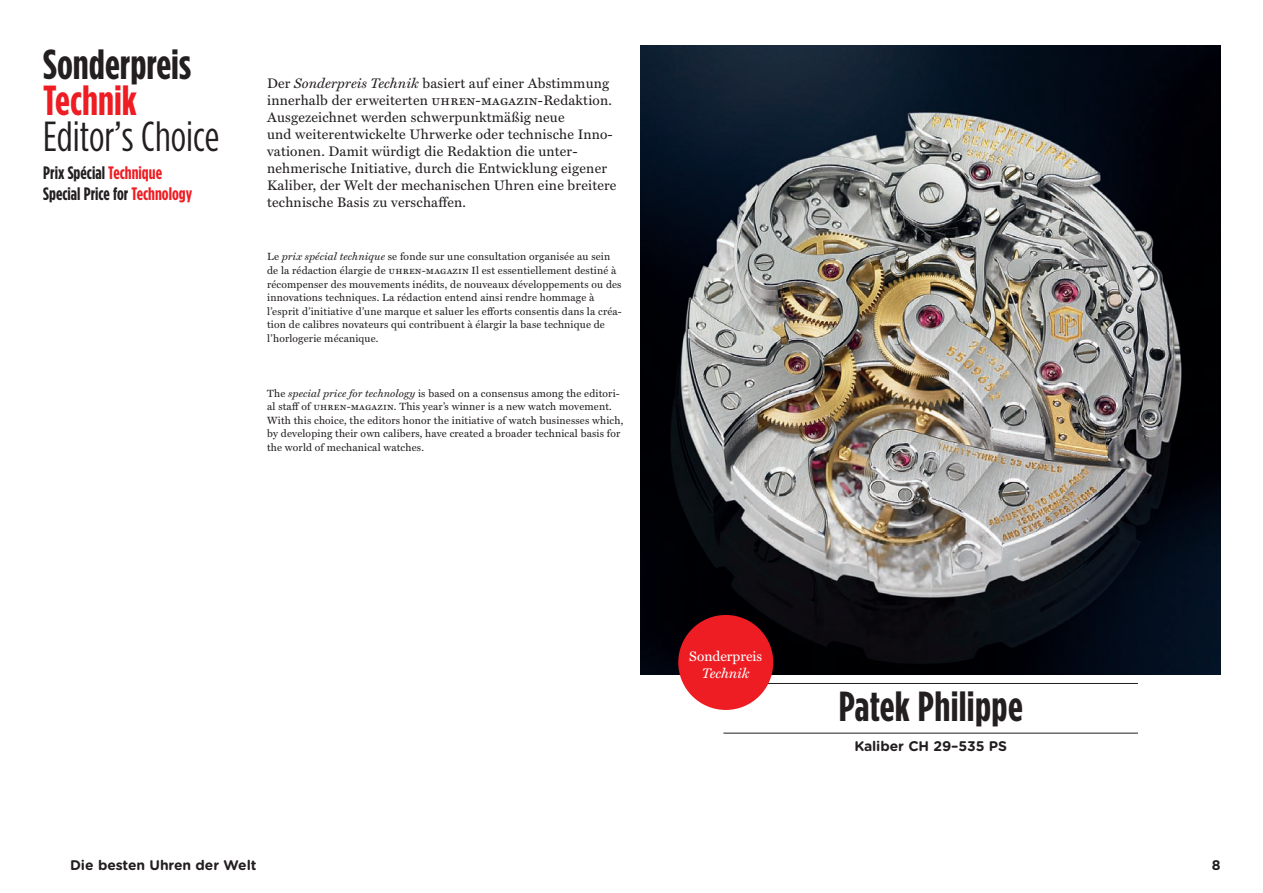
<style>
.page{position:relative;width:1263px;height:893px;background:#fff}
.page>*{position:absolute;margin:0;border:0;box-sizing:border-box;transform-origin:0 0}
.t1{font:700 42px "Gotham Condensed";color:#231f20}
.t2{font:42px "Gotham Condensed";color:#231f20}
.t3{font:700 42px "Gotham Condensed";color:#ee1d23}
.t4{font:700 18px/21px "Gotham Condensed";color:#231f20}
.t5{font:700 13.95px "Gotham Rounded";letter-spacing:-.01em;color:#231f20}
.t6{font:13.8px/17px "Miller Text";letter-spacing:.015em;color:#231f20}
.t7{font:13.8px "Miller Text";color:#fff}
.t8{font:italic 13.8px "Miller Text";color:#fff}
.t9{font:10.5px/13.5px "Miller Text";letter-spacing:.015em;color:#231f20}
.s1{color:#ee1d23}
.s2{font-style:italic}
.s3{font-family:"Miller Text Roman SC"}
</style>
<div class="page">
<img style="left:640px;top:45px;width:581px;height:629px">
<hr style="left:723px;top:683px;width:415px;height:1px;background:#231f20">
<hr style="left:723px;top:733px;width:415px;height:1px;background:#231f20">
<div style="left:678px;top:615px;width:95px;height:95px;background:#ee1d23;border-radius:50%"></div>
<h1 class="t1" style="left:43px;top:49px;width:149px">Sonderpreis</h1>
<h1 class="t3" style="left:43px;top:85px;width:95px">Technik</h1>
<h1 class="t2" style="left:43px;top:121px;width:178px">Editor’s Choice</h1>
<h2 class="t4" style="left:43px;top:163px;width:151px">Prix Spécial <span class="s1">Technique<br></span>Special Price for <span class="s1">Technology</span></h2>
<p class="t6" style="left:267px;top:75px;width:351px">Der <span class="s2">Sonderpreis Technik</span> basiert auf einer Abstimmung innerhalb der erweiterten <span class="s3">uhren-magazin</span>-Redaktion.<br>Ausgezeichnet werden schwerpunktmäßig neue<br>und weiterentwickelte Uhrwerke oder technische Inno&shy;vationen. Damit würdigt die Re daktion die unter&shy;nehmerische Initiative, durch die Entwicklung eigener Kaliber, der Welt der mechanischen Uhren eine breitere technische Basis zu verschaffen.</p>
<p class="t9" style="left:267px;top:251px;width:356px">Le <span class="s2">prix spécial technique</span> se fonde sur une consultation organisée au sein de la rédaction élargie de <span class="s3">uhren-magazin</span> Il est essentiellement destiné à récompenser des mouvements inédits, de nouveaux développements ou des innovations techniques. La rédaction entend ainsi rendre hommage à l’esprit d’initiative d’une marque et saluer les efforts consentis dans la créa&shy;tion de calibres novateurs qui contribuent à élargir la base technique de l’horlogerie mécanique.</p>
<p class="t9" style="left:267px;top:387px;width:358px">The <span class="s2">special price for technology</span> is based on a consensus among the editori&shy;al staff of <span class="s3">uhren-magazin</span>. This year’s winner is a new watch movement.<br>With this choice, the editors honor the initiative of watch businesses which, by developing their own calibers, have created a broader technical basis for the world of mechanical watches.</p>
<h3 class="t7" style="left:689px;top:651px;width:75px">Sonderpreis</h3>
<h3 class="t8" style="left:702px;top:667px;width:49px">Technik</h3>
<h1 class="t1" style="left:839px;top:692px;width:186px">Patek Philippe</h1>
<h3 class="t5" style="left:854px;top:741px;width:154px">Kaliber CH 29–535 PS</h3>
<h3 class="t5" style="left:70px;top:860px;width:188px">Die besten Uhren der Welt</h3>
<h3 class="t5" style="left:1212px;top:860px;width:10px">8</h3>
</div>
